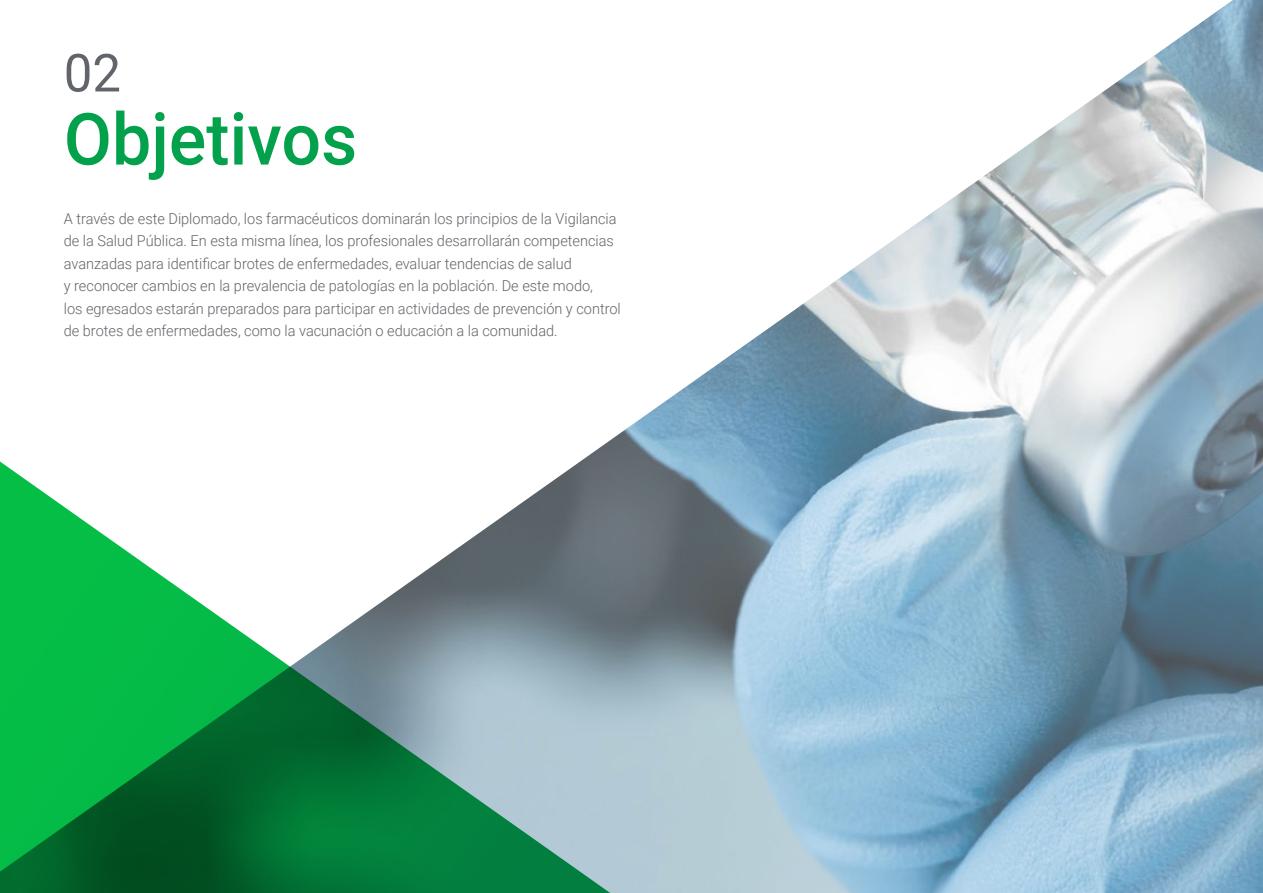
<style>
.page{position:relative;width:1263px;height:893px;background:#fff}
.page>*{position:absolute;margin:0;border:0;box-sizing:border-box;transform-origin:0 0}
.t1{font:500 72px "Roboto";color:#04a14d}
.t2{font:52.5px "Roboto";color:#61646a}
.t3{font:300 15px/22.5px "Roboto";color:#61646a}
</style>
<div class="page">
<img style="left:602px;top:0;width:661px;height:893px">
<svg style="left:0;top:446px;width:640px;height:447px"></svg>
<h2 class="t2" style="left:64px;top:36px;width:59px">02</h2>
<h1 class="t1" style="left:64px;top:89px;width:295px">Objetivos</h1>
<p class="t3" style="left:64px;top:207px;width:559px">A través de este Diplomado, los farmacéuticos dominarán los principios de la Vigilancia de la Salud Pública. En esta misma línea, los profesionales desarrollarán competencias avanzadas para identificar brotes de enfermedades, evaluar tendencias de salud<br>y reconocer cambios en la prevalencia de patologías en la población. De este modo,<br>los egresados estarán preparados para participar en actividades de prevención y control de brotes de enfermedades, como la vacunación o educación a la comunidad.</p>
</div>
